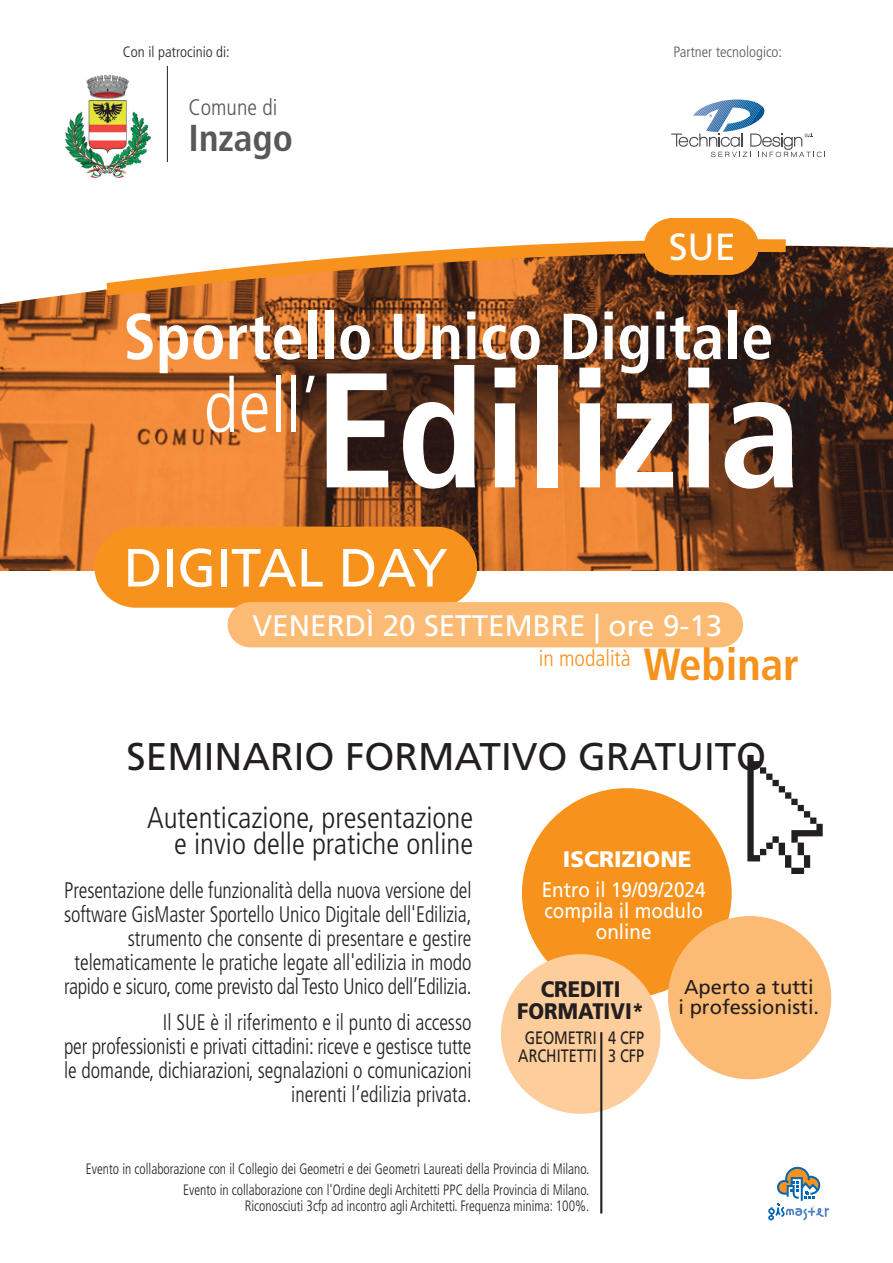
<style>
.page{position:relative;width:893px;height:1263px;background:#fff}
.page>*{position:absolute;margin:0;border:0;box-sizing:border-box;transform-origin:0 0}
.t1{font:700 condensed 163.2px "Frutiger LT Pro";color:#fff}
.t2{font:300 condensed 75px "Frutiger LT Pro";color:#fff}
.t3{font:700 condensed 64.95px "Frutiger LT Pro";color:#fff}
.t4{font:53.7px "Frutiger LT Std";color:#fff}
.t5{font:38.55px "Frutiger LT Std";color:#231f20}
.t6{font:37.8px "Frutiger LT Std";color:#fff}
.t7{font:700 condensed 37.5px "Frutiger LT Pro";color:#57585a}
.t8{font:300 condensed 30px/26.8px "Frutiger LT Pro";color:#231f20;text-align:right}
.t9{font:29.7px "Frutiger LT Std";color:#fff}
.t10{font:300 condensed 22.5px/24px "Frutiger LT Pro";letter-spacing:-.005em;color:#231f20;text-align:right;scale:.9 1}
.t11{font:300 condensed 22.5px "Frutiger LT Pro";color:#f7931d}
.t12{font:900 22.5px/22.5px "Frutiger LT Std";color:#231f20;text-align:center;scale:.9 1}
.t13{font:900 22.5px "Frutiger LT Std";color:#fff}
.t14{font:300 condensed 22.5px "Frutiger LT Pro";color:#57585a}
.t15{font:21px/21px "Frutiger LT Std";color:#fff;text-align:center;scale:.9 1}
.t16{font:20.1px/20.1px "Frutiger LT Std";color:#231f20}
.t17{font:18px/18px "Frutiger LT Std";color:#231f20;text-align:center;scale:.8 1}
.t18{font:300 condensed 15px/20.7px "Frutiger LT Pro";color:#231f20;text-align:right;scale:.9 1}
.t19{font:300 condensed 15px "Frutiger LT Pro";color:#57585a}
.t20{font:300 condensed 15px "Frutiger LT Pro";color:#231f20}
.s1{font-weight:700;font-size:45px}
</style>
<div class="page">
<img style="left:0;top:245px;width:893px;height:326px">
<div style="left:94px;top:526px;width:383px;height:82px;background:#f7931d"></div>
<svg style="left:93px;top:239px;width:706px;height:65px"></svg>
<svg style="left:644px;top:218px;width:115px;height:57px;background:#ec9228"></svg>
<svg style="left:747px;top:755px;width:76px;height:119px"></svg>
<div style="left:522px;top:788px;width:210px;height:210px;background:#f7931d;border-radius:50%"></div>
<div style="left:668px;top:916px;width:163px;height:163px;background:#fcbb74;border-radius:50%"></div>
<div style="left:228px;top:602px;width:515px;height:45px;background:#fcbb74;border-radius:23px"></div>
<hr style="left:167px;top:66px;width:1px;height:96px;background:#231f20">
<svg style="left:671px;top:99px;width:154px;height:58px"></svg>
<div style="left:501px;top:954px;width:159px;height:160px;background:#fdcd9c;border-radius:50%"></div>
<hr style="left:600px;top:1032px;width:2px;height:181px;background:#231f20">
<svg style="left:768px;top:1166px;width:61px;height:55px"></svg>
<img style="left:66px;top:76px;width:85px;height:102px">
<p class="t20" style="left:123px;top:46px;width:108px">Con il patrocinio di:</p>
<p class="t19" style="left:673px;top:46px;width:110px">Partner tecnologico:</p>
<p class="t14" style="left:189px;top:99px;width:90px">Comune di</p>
<h3 class="t7" style="left:189px;top:124px;width:106px">Inzago</h3>
<h3 class="t6" style="left:669px;top:229px;width:69px">SUE</h3>
<h3 class="t3" style="left:123px;top:313px;width:652px">Sportello Unico Digitale</h3>
<h2 class="t2" style="left:204px;top:379px;width:117px">dell’</h2>
<h1 class="t1" style="left:315px;top:371px;width:488px">Edilizia</h1>
<h3 class="t4" style="left:124px;top:542px;width:326px">DIGITAL DAY</h3>
<h3 class="t9" style="left:253px;top:611px;width:471px">VENERDÌ 20 SETTEMBRE | ore 9-13</h3>
<p class="t11" style="left:539px;top:650px;width:262px">in modalità <span class="s1">Webinar</span></p>
<h3 class="t5" style="left:127px;top:738px;width:641px">SEMINARIO FORMATIVO GRATUITO</h3>
<h3 class="t8" style="left:147px;top:807px;width:328px">Autenticazione, presentazione e invio delle pratiche online</h3>
<p class="t10" style="left:64px;top:880px;width:454px">Presentazione delle funzionalità della nuova versione del software GisMaster Sportello Unico Digitale dell'Edilizia, strumento che consente di presentare e gestire telematicamente le pratiche legate all'edilizia in modo rapido e sicuro, come previsto dal Testo Unico dell’Edilizia.</p>
<p class="t10" style="left:64px;top:1013px;width:454px">Il SUE è il riferimento e il punto di accesso<br>per professionisti e privati cittadini: riceve e gestisce tutte le domande, dichiarazioni, segnalazioni o comunicazioni inerenti l’edilizia privata.</p>
<p class="t13" style="left:563px;top:848px;width:130px">ISCRIZIONE</p>
<p class="t15" style="left:542px;top:880px;width:184px">Entro il 19/09/2024 compila il modulo online</p>
<p class="t12" style="left:517px;top:979px;width:143px">CREDITI<br>FORMATIVI*</p>
<p class="t17" style="left:518px;top:1030px;width:100px">GEOMETRI<br>ARCHITETTI</p>
<p class="t17" style="left:608px;top:1030px;width:47px;text-align:left">4 CFP<br>3 CFP</p>
<p class="t16" style="left:678px;top:978px;width:142px">Aperto a tutti<br>i professionisti.</p>
<p class="t18" style="left:86px;top:1160px;width:561px">Evento in collaborazione con il Collegio dei Geometri e dei Geometri Laureati della Provincia di Milano.<br>Evento in collaborazione con l'Ordine degli Architetti PPC della Provincia di Milano.</p>
<p class="t18" style="left:245px;top:1197px;width:385px">Riconosciuti 3cfp ad incontro agli Architetti. Frequenza minima: 100%.</p>
</div>
